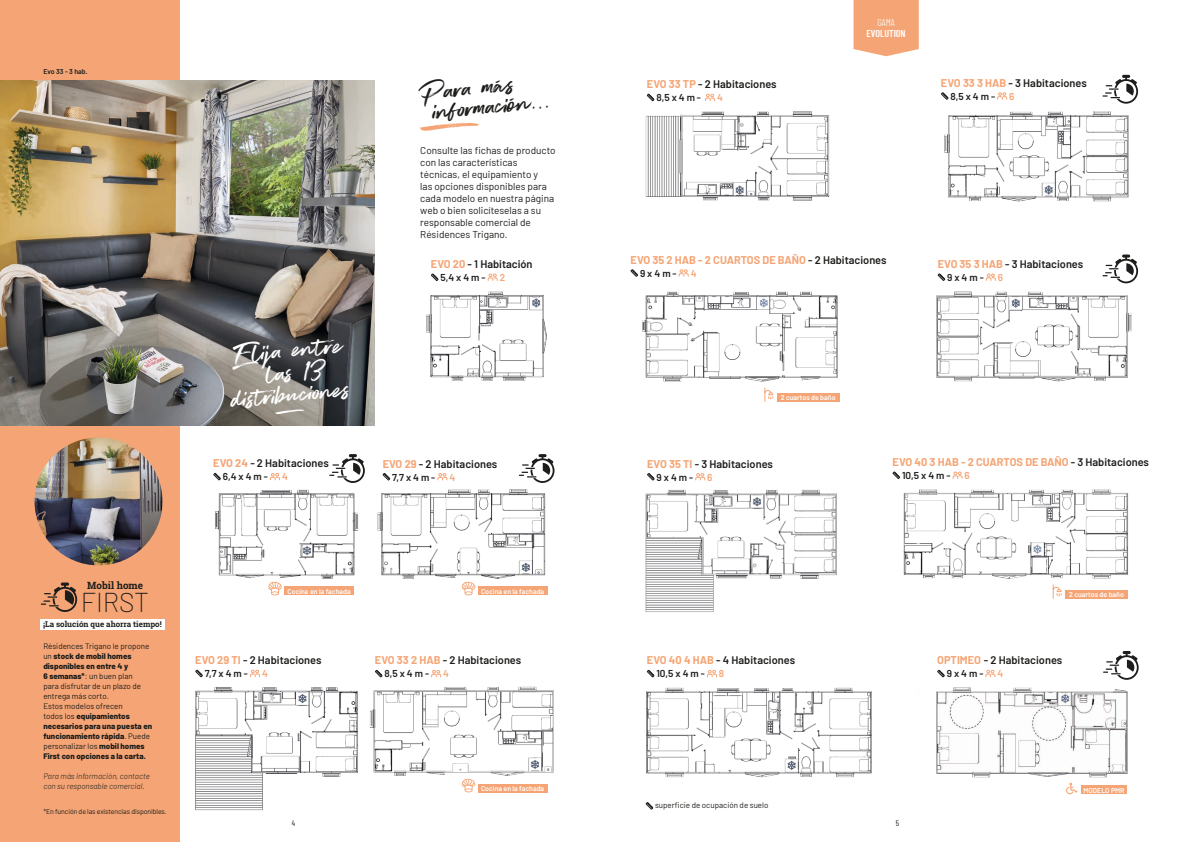
<style>
.page{position:relative;width:1191px;height:842px;background:#fff}
.page>*{position:absolute;margin:0;border:0;box-sizing:border-box;transform-origin:0 0}
.t1{font:32.7px "Super Fly Two";color:#fff}
.t2{font:32.7px "Super Fly Two";color:#1d1d1b}
.t3{font:200 26.7px "Barlow";color:#1d1d1b}
.t4{font:600 11px "Barlow";color:#1d1d1b}
.t5{font:700 11px "Barlow";color:#f5a575}
.t6{font:10px/12px "Barlow";color:#1d1d1b}
.t7{font:600 10px "Barlow";color:#1d1d1b}
.t8{font:600 10px "Barlow";color:#f5a575}
.t9{font:700 10px "Roboto Slab";color:#1d1d1b}
.t10{font:600 10px "Barlow Condensed";color:#fff}
.t11{font:300 10px "Barlow Condensed";color:#fff}
.t12{font:800 8px/10px "Barlow";color:#1d1d1b}
.t13{font:italic 300 8px/10px "Barlow";color:#1d1d1b}
.t14{font:8px "Barlow";color:#1d1d1b}
.t15{font:700 8px "Roboto Slab";color:#1d1d1b}
.t16{font:8px "Barlow Condensed";color:#1d1d1b}
.t17{font:600 7px "Barlow";color:#fff}
.t18{font:7px "Barlow";letter-spacing:-.015em;color:#1d1d1b}
.t19{font:600 7px "Barlow";color:#1d1d1b}
.s1{font-weight:700;color:#f5a575}
.s2{font-weight:600;color:#1d1d1b}
.s3{font-weight:400}
</style>
<div class="page">
<svg style="left:853px;top:0;width:65px;height:56px;background:#f5ab7e"></svg>
<img style="left:936px;top:283px;width:196px;height:99px">
<img style="left:645px;top:111px;width:185px;height:90px">
<img style="left:944px;top:111px;width:185px;height:91px">
<img style="left:642px;top:291px;width:196px;height:91px">
<img style="left:645px;top:489px;width:192px;height:123px">
<img style="left:903px;top:489px;width:225px;height:107px">
<img style="left:426px;top:291px;width:121px;height:90px">
<img style="left:195px;top:687px;width:163px;height:124px">
<img style="left:370px;top:686px;width:184px;height:93px">
<img style="left:646px;top:687px;width:226px;height:91px">
<img style="left:936px;top:687px;width:192px;height:91px">
<div style="left:0;top:0;width:180px;height:842px;background:#f5a575"></div>
<img style="left:215px;top:489px;width:144px;height:93px">
<img style="left:377px;top:489px;width:169px;height:93px">
<svg style="left:329px;top:454px;width:36px;height:29px"></svg>
<svg style="left:519px;top:454px;width:35px;height:29px"></svg>
<svg style="left:1102px;top:254px;width:36px;height:29px"></svg>
<svg style="left:1102px;top:75px;width:36px;height:29px"></svg>
<svg style="left:1103px;top:651px;width:35px;height:29px"></svg>
<img style="left:0;top:81px;width:374px;height:345px">
<img style="left:35px;top:437px;width:127px;height:128px;border-radius:64px">
<svg style="left:275px;top:409px;width:29px;height:5px"></svg>
<svg style="left:420px;top:122px;width:59px;height:9px"></svg>
<div style="left:40px;top:619px;width:124px;height:11px;background:#fff"></div>
<svg style="left:41px;top:582px;width:36px;height:30px"></svg>
<svg style="left:195px;top:669px;width:8px;height:9px"></svg>
<svg style="left:250px;top:669px;width:10px;height:9px"></svg>
<svg style="left:375px;top:669px;width:8px;height:9px"></svg>
<svg style="left:431px;top:670px;width:10px;height:8px"></svg>
<svg style="left:431px;top:273px;width:8px;height:8px"></svg>
<svg style="left:487px;top:273px;width:11px;height:8px"></svg>
<svg style="left:213px;top:472px;width:8px;height:9px"></svg>
<svg style="left:270px;top:473px;width:10px;height:8px"></svg>
<div style="left:284px;top:586px;width:70px;height:9px;background:#f5a575"></div>
<div style="left:478px;top:586px;width:69px;height:9px;background:#f5a575"></div>
<div style="left:478px;top:784px;width:69px;height:8px;background:#f5a575"></div>
<svg style="left:268px;top:582px;width:14px;height:13px"></svg>
<svg style="left:462px;top:582px;width:13px;height:13px"></svg>
<svg style="left:462px;top:779px;width:13px;height:13px"></svg>
<svg style="left:382px;top:473px;width:8px;height:8px"></svg>
<svg style="left:437px;top:473px;width:11px;height:8px"></svg>
<svg style="left:941px;top:92px;width:8px;height:8px"></svg>
<svg style="left:997px;top:92px;width:10px;height:8px"></svg>
<svg style="left:937px;top:273px;width:8px;height:8px"></svg>
<svg style="left:985px;top:273px;width:11px;height:8px"></svg>
<svg style="left:646px;top:93px;width:9px;height:9px"></svg>
<svg style="left:705px;top:93px;width:10px;height:8px"></svg>
<svg style="left:630px;top:269px;width:8px;height:8px"></svg>
<svg style="left:678px;top:269px;width:11px;height:8px"></svg>
<svg style="left:1066px;top:783px;width:11px;height:11px"></svg>
<div style="left:1081px;top:785px;width:45px;height:9px;background:#f5a575"></div>
<svg style="left:647px;top:473px;width:8px;height:8px"></svg>
<svg style="left:695px;top:473px;width:10px;height:8px"></svg>
<svg style="left:892px;top:471px;width:8px;height:8px"></svg>
<svg style="left:952px;top:471px;width:11px;height:8px"></svg>
<div style="left:1065px;top:590px;width:62px;height:8px;background:#f5a575"></div>
<div style="left:777px;top:393px;width:62px;height:9px;background:#f5a575"></div>
<svg style="left:1052px;top:584px;width:9px;height:15px"></svg>
<svg style="left:764px;top:387px;width:9px;height:15px"></svg>
<svg style="left:646px;top:669px;width:9px;height:9px"></svg>
<svg style="left:707px;top:670px;width:10px;height:8px"></svg>
<svg style="left:645px;top:802px;width:8px;height:8px"></svg>
<svg style="left:937px;top:669px;width:8px;height:9px"></svg>
<svg style="left:985px;top:669px;width:11px;height:9px"></svg>
<p class="t19" style="left:43px;top:66px;width:46px">Evo 33 - 3 hab.</p>
<h1 class="t1" style="left:232px;top:336px;width:111px;rotate:-5deg">Elija entre</h1>
<h1 class="t1" style="left:264px;top:355px;width:60px;rotate:-5deg">las 13</h1>
<h1 class="t1" style="left:231px;top:380px;width:119px;rotate:-5deg">distribuciones</h1>
<h3 class="t4" style="left:213px;top:455px;width:117px"><span class="s1">EVO 24</span> - 2 Habitaciones</h3>
<p class="t7" style="left:223px;top:469px;width:47px">6,4 x 4 m -</p>
<p class="t8" style="left:282px;top:469px;width:7px">4</p>
<h1 class="t2" style="left:420px;top:73px;width:95px;rotate:-5deg">Para más</h1>
<h1 class="t2" style="left:432px;top:92px;width:119px;rotate:-5deg">información...</h1>
<p class="t6" style="left:420px;top:143px;width:137px">Consulte las fichas de producto con las características técnicas, el equipamiento y<br>las opciones disponibles para cada modelo en nuestra página web o bien solicíteselas a su responsable comercial de<br>Résidences Trigano.</p>
<h3 class="t4" style="left:431px;top:256px;width:103px"><span class="s1">EVO 20</span> - 1 Habitación</h3>
<p class="t7" style="left:440px;top:270px;width:47px">5,4 x 4 m -</p>
<p class="t8" style="left:499px;top:270px;width:7px">2</p>
<h3 class="t4" style="left:383px;top:455px;width:116px"><span class="s1">EVO 29</span> - 2 Habitaciones</h3>
<p class="t7" style="left:392px;top:470px;width:45px">7,7 x 4 m -</p>
<p class="t8" style="left:449px;top:470px;width:7px">4</p>
<h3 class="t4" style="left:647px;top:76px;width:131px"><span class="s1">EVO 33 TP</span> - 2 Habitaciones</h3>
<p class="t7" style="left:656px;top:90px;width:46px">8,5 x 4 m -</p>
<p class="t8" style="left:717px;top:90px;width:7px">4</p>
<p class="t11" style="left:877px;top:15px;width:19px">GAMA</p>
<p class="t10" style="left:866px;top:26px;width:41px">EVOLUTION</p>
<h3 class="t4" style="left:941px;top:75px;width:147px"><span class="s1">EVO 33 3 HAB</span> - 3 Habitaciones</h3>
<p class="t7" style="left:950px;top:89px;width:46px">8,5 x 4 m -</p>
<p class="t8" style="left:1009px;top:89px;width:7px">6</p>
<h3 class="t5" style="left:630px;top:252px;width:257px">EVO 35 2 HAB - 2 CUARTOS DE BAÑO <span class="s2">- 2 Habitaciones</span></h3>
<p class="t7" style="left:640px;top:266px;width:38px">9 x 4 m-</p>
<p class="t8" style="left:690px;top:266px;width:7px">4</p>
<p class="t17" style="left:781px;top:393px;width:56px">2 cuartos de baño</p>
<h3 class="t4" style="left:937px;top:256px;width:147px"><span class="s1">EVO 35 3 HAB</span> - 3 Habitaciones</h3>
<p class="t7" style="left:947px;top:270px;width:38px">9 x 4 m-</p>
<p class="t8" style="left:997px;top:270px;width:7px">6</p>
<h3 class="t4" style="left:647px;top:455px;width:127px"><span class="s1">EVO 35 TI</span> - 3 Habitaciones</h3>
<p class="t7" style="left:656px;top:470px;width:38px">9 x 4 m-</p>
<p class="t8" style="left:707px;top:470px;width:7px">6</p>
<h3 class="t5" style="left:892px;top:454px;width:258px">EVO 40 3 HAB - 2 CUARTOS DE BAÑO <span class="s2">- 3 Habitaciones</span></h3>
<p class="t7" style="left:902px;top:468px;width:50px">10,5 x 4 m -</p>
<p class="t8" style="left:964px;top:468px;width:7px">6</p>
<p class="t9" style="left:87px;top:578px;width:57px">Mobil home</p>
<h2 class="t3" style="left:81px;top:583px;width:70px">FIRST</h2>
<p class="t15" style="left:43px;top:619px;width:120px">¡La solución que ahorra tiempo!</p>
<p class="t12" style="left:43px;top:641px;width:110px"><span class="s3">Résidences Trigano le propone un</span> stock de mobil homes disponibles en entre 4 y<br>6 semanas*<span class="s3">: un buen plan<br>para disfrutar de un plazo de entrega más corto.<br>Estos modelos ofrecen<br>todos los</span> equipamientos necesarios para una puesta en funcionamiento rápida<span class="s3">. Puede personalizar los</span> mobil homes<br>First con opciones a la carta.</p>
<p class="t13" style="left:43px;top:771px;width:108px">Para más información, contacte con su responsable comercial.</p>
<p class="t18" style="left:43px;top:806px;width:125px">*En función de las existencias disponibles.</p>
<p class="t17" style="left:287px;top:586px;width:65px">Cocina en la fachada</p>
<p class="t17" style="left:481px;top:586px;width:65px">Cocina en la fachada</p>
<h3 class="t4" style="left:195px;top:652px;width:128px"><span class="s1">EVO 29 TI</span> - 2 Habitaciones</h3>
<p class="t7" style="left:205px;top:666px;width:45px">7,7 x 4 m -</p>
<p class="t8" style="left:262px;top:666px;width:7px">4</p>
<h3 class="t4" style="left:375px;top:652px;width:148px"><span class="s1">EVO 33 2 HAB</span> - 2 Habitaciones</h3>
<p class="t7" style="left:384px;top:666px;width:46px">8,5 x 4 m -</p>
<p class="t8" style="left:443px;top:666px;width:7px">4</p>
<p class="t17" style="left:481px;top:783px;width:65px">Cocina en la fachada</p>
<h3 class="t4" style="left:647px;top:652px;width:150px"><span class="s1">EVO 40 4 HAB</span> - 4 Habitaciones</h3>
<p class="t7" style="left:656px;top:666px;width:50px">10,5 x 4 m -</p>
<p class="t8" style="left:719px;top:666px;width:7px">8</p>
<p class="t14" style="left:655px;top:799px;width:115px">superficie de ocupación de suelo</p>
<p class="t16" style="left:292px;top:818px;width:5px">4</p>
<p class="t16" style="left:896px;top:818px;width:5px">5</p>
<p class="t17" style="left:1069px;top:589px;width:56px">2 cuartos de baño</p>
<h3 class="t4" style="left:937px;top:652px;width:127px"><span class="s1">OPTIMEO</span> - 2 Habitaciones</h3>
<p class="t7" style="left:946px;top:666px;width:38px">9 x 4 m-</p>
<p class="t8" style="left:997px;top:666px;width:7px">4</p>
<p class="t17" style="left:1083px;top:785px;width:42px">MODELO PMR</p>
</div>
